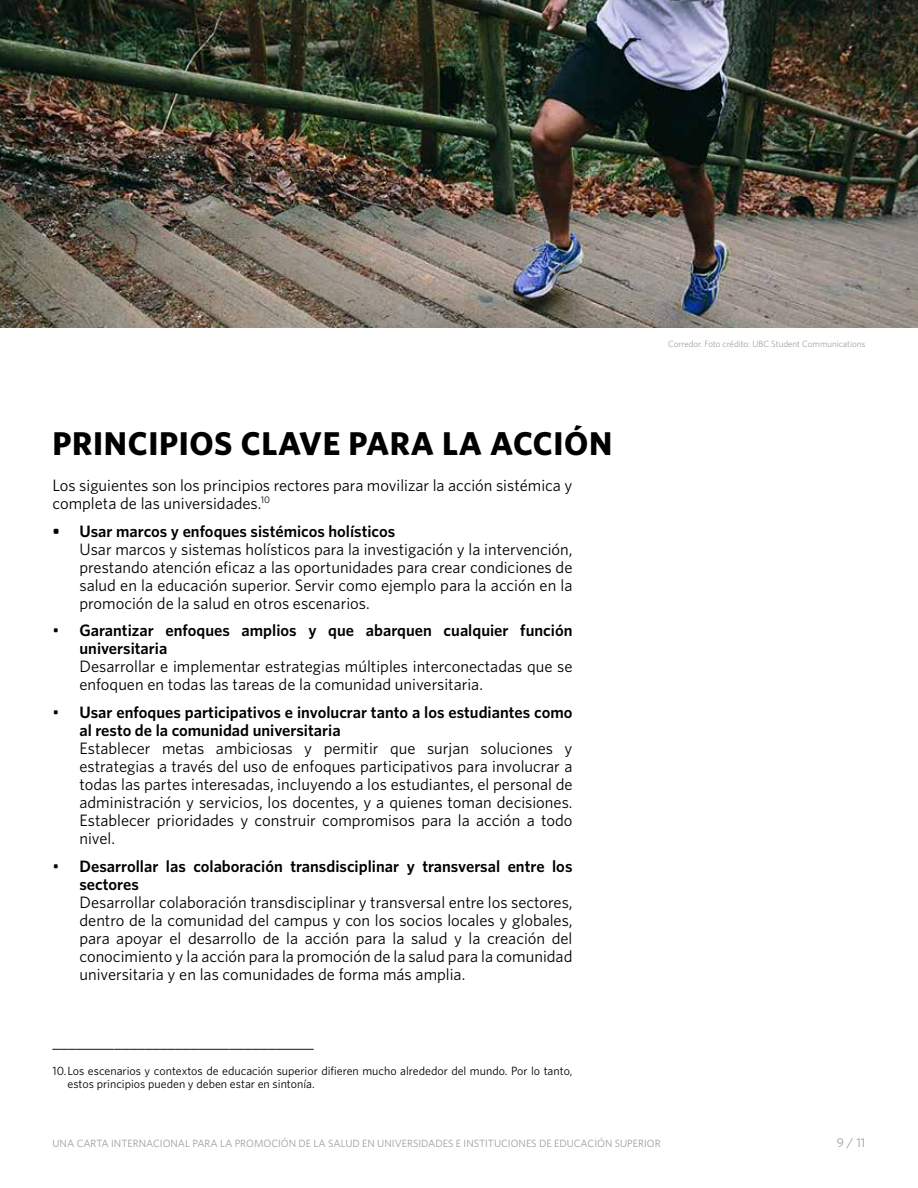
<style>
.page{position:relative;width:918px;height:1188px;background:#fff}
.page>*{position:absolute;margin:0;border:0;box-sizing:border-box;transform-origin:0 0}
.t1{font:700 33px "Whitney";letter-spacing:.02em;color:#000}
.t2{font:16.5px/18px "Whitney";color:#000;text-align:justify}
.t3{font:600 16.5px/18px "Whitney";color:#000}
.t4{font:12.75px "Whitney";color:#9b9da0}
.t5{font:12px/13.5px "Whitney";color:#000}
.t6{font:10.5px "Whitney";color:#9b9da0}
.t7{font:300 9px "Whitney";color:#828487}
.s1{font-weight:400}
</style>
<div class="page">
<img style="left:0;top:0;width:918px;height:328px">
<h1 class="t1" style="left:52px;top:421px;width:561px">PRINCIPIOS CLAVE PARA LA ACCIÓN</h1>
<p class="t2" style="left:52px;top:476px;width:521px">Los siguientes son los principios rectores para movilizar la acción sistémica y completa de las universidades.<sup>10</sup></p>
<p class="t3" style="left:52px;top:522px;width:344px">• Usar marcos y enfoques sistémicos holísticos</p>
<p class="t2" style="left:79px;top:540px;width:495px">Usar marcos y sistemas holísticos para la investigación y la intervención, prestando atención eficaz a las oportunidades para crear condiciones de salud en la educación superior. Servir como ejemplo para la acción en la promoción de la salud en otros escenarios.</p>
<p class="t3" style="left:79px;top:621px;width:495px;text-indent:-27px"><span class="s1">•</span> Garantizar enfoques amplios y que abarquen cualquier función universitaria</p>
<p class="t2" style="left:79px;top:657px;width:495px">Desarrollar e implementar estrategias múltiples interconectadas que se enfoquen en todas las tareas de la comunidad universitaria.</p>
<p class="t3" style="left:79px;top:703px;width:495px;text-indent:-27px"><span class="s1">•</span> Usar enfoques participativos e involucrar tanto a los estudiantes como al resto de la comunidad universitaria</p>
<p class="t2" style="left:79px;top:739px;width:495px">Establecer metas ambiciosas y permitir que surjan soluciones y estrategias a través del uso de enfoques participativos para involucrar a todas las partes interesadas, incluyendo a los estudiantes, el personal de administración y servicios, los docentes, y a quienes toman decisiones.<br>Establecer prioridades y construir compromisos para la acción a todo nivel.</p>
<p class="t3" style="left:79px;top:857px;width:495px;text-indent:-27px"><span class="s1">•</span> Desarrollar las colaboración transdisciplinar y transversal entre los sectores</p>
<p class="t2" style="left:79px;top:893px;width:495px">Desarrollar colaboración transdisciplinar y transversal entre los sectores, dentro de la comunidad del campus y con los socios locales y globales, para apoyar el desarrollo de la acción para la salud y la creación del conocimiento y la acción para la promoción de la salud para la comunidad universitaria y en las comunidades de forma más amplia.</p>
<p class="t2" style="left:52px;top:1033px;width:263px">__________________________________</p>
<p class="t5" style="left:68px;top:1064px;width:506px;text-indent:-15px">10.Los escenarios y contextos de educación superior difieren mucho alrededor del mundo. Por lo tanto, estos principios pueden y deben estar en sintonía.</p>
<p class="t7" style="left:668px;top:338px;width:199px">Corredor. Foto crédito: UBC Student Communications</p>
<p class="t6" style="left:52px;top:1136px;width:610px">UNA CARTA INTERNACIONAL PARA LA PROMOCIÓN DE LA SALUD EN UNIVERSIDADES E INSTITUCIONES DE EDUCACIÓN SUPERIOR</p>
<p class="t4" style="left:837px;top:1134px;width:30px">9 / 11</p>
</div>
